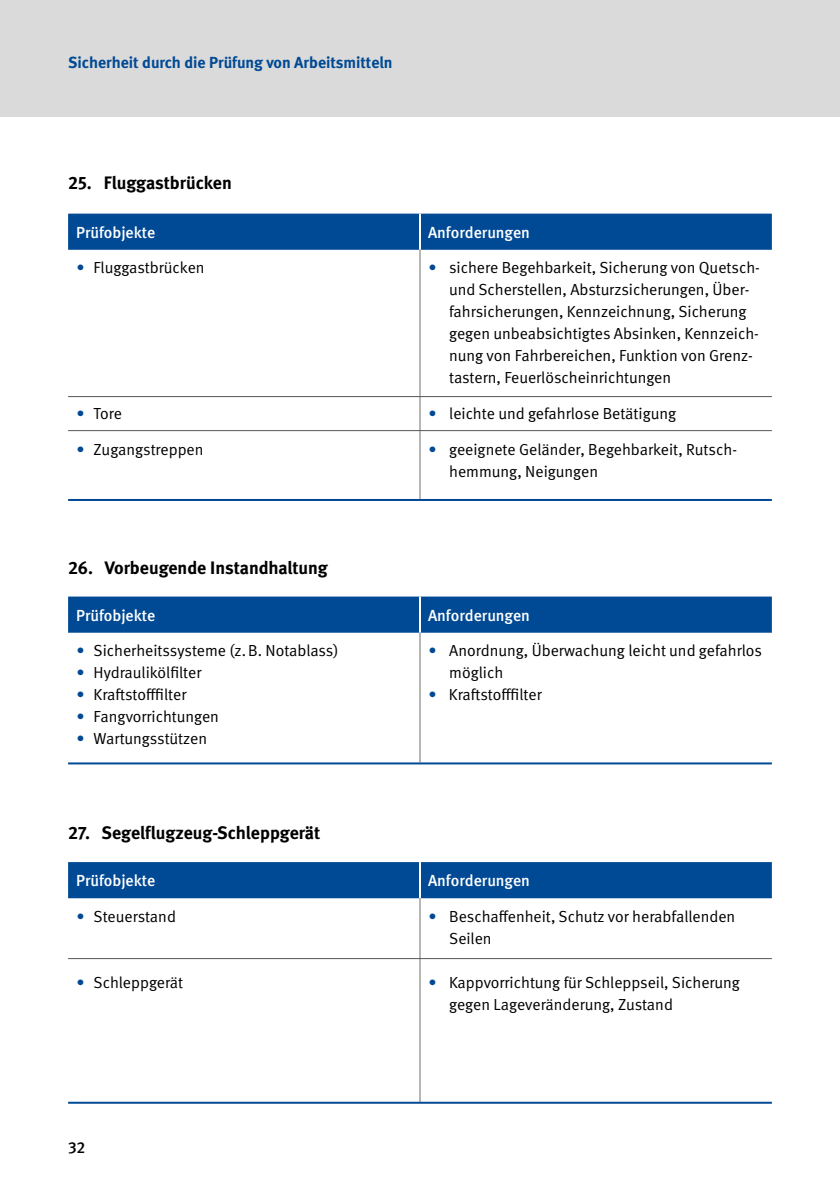
<style>
.page{position:relative;width:840px;height:1191px;background:#fff}
.page>*{position:absolute;margin:0;border:0;box-sizing:border-box;transform-origin:0 0}
.t1{font:700 18px "DGUV Meta";color:#000}
.t2{font:16px/22px "DGUV Meta";color:#000}
.t3{font:500 16px "DGUV Meta";color:#fff}
.t4{font:700 16px "DGUV Meta";color:#004994}
.t5{font:500 16px "DGUV Meta";color:#000}
.s1{color:#004994}
</style>
<div class="page">
<div style="left:0;top:0;width:839px;height:116px;background:#dadada"></div>
<hr style="left:839px;top:0;width:1px;height:116px;background:#004994">
<div style="left:68px;top:214px;width:703px;height:36px;background:#004994"></div>
<hr style="left:419px;top:214px;width:2px;height:36px;background:#fff">
<hr style="left:419px;top:250px;width:1px;height:146px;background:#707071">
<hr style="left:419px;top:396px;width:1px;height:35px;background:#707071">
<hr style="left:419px;top:431px;width:1px;height:68px;background:#707071">
<hr style="left:68px;top:396px;width:703px;height:1px;background:#575756">
<hr style="left:68px;top:430px;width:703px;height:1px;background:#575756">
<hr style="left:68px;top:499px;width:703px;height:2px;background:#004994">
<div style="left:68px;top:596px;width:703px;height:36px;background:#004994"></div>
<hr style="left:419px;top:596px;width:2px;height:36px;background:#fff">
<hr style="left:419px;top:632px;width:1px;height:130px;background:#707071">
<hr style="left:68px;top:762px;width:703px;height:2px;background:#004994">
<div style="left:68px;top:862px;width:703px;height:36px;background:#004994"></div>
<hr style="left:419px;top:862px;width:2px;height:36px;background:#fff">
<hr style="left:419px;top:898px;width:1px;height:66px;background:#707071">
<hr style="left:419px;top:964px;width:1px;height:138px;background:#707071">
<hr style="left:68px;top:1101px;width:703px;height:2px;background:#004994">
<hr style="left:68px;top:958px;width:703px;height:1px;background:#575756">
<p class="t4" style="left:68px;top:53px;width:326px">Sicherheit durch die Prüfung von Arbeitsmitteln</p>
<p class="t1" style="left:68px;top:172px;width:165px">25. Fluggastbrücken</p>
<p class="t3" style="left:76px;top:223px;width:81px">Prüfobjekte</p>
<p class="t3" style="left:428px;top:223px;width:103px">Anforderungen</p>
<p class="t2" style="left:77px;top:257px;width:129px"><span class="s1">•</span> Fluggastbrücken</p>
<p class="t2" style="left:449px;top:257px;width:312px;text-indent:-21px"><span class="s1">•</span> sichere Begehbarkeit, Sicherung von Quetsch&shy;und Scherstellen, Absturzsicherungen, Über&shy;fahrsicherungen, Kennzeichnung, Sicherung gegen unbeabsichtigtes Absinken, Kennzeich&shy;nung von Fahrbereichen, Funktion von Grenz&shy;tastern, Feuerlöscheinrichtungen</p>
<p class="t2" style="left:77px;top:403px;width:47px"><span class="s1">•</span> Tore</p>
<p class="t2" style="left:428px;top:403px;width:249px"><span class="s1">•</span> leichte und gefahrlose Betätigung</p>
<p class="t2" style="left:76px;top:439px;width:128px"><span class="s1">•</span> Zugangstreppen</p>
<p class="t2" style="left:449px;top:439px;width:289px;text-indent:-21px"><span class="s1">•</span> geeignete Geländer, Begehbarkeit, Rutsch&shy;hemmung, Neigungen</p>
<p class="t1" style="left:68px;top:557px;width:261px">26. Vorbeugende Instandhaltung</p>
<p class="t3" style="left:76px;top:606px;width:81px">Prüfobjekte</p>
<p class="t3" style="left:428px;top:606px;width:103px">Anforderungen</p>
<p class="t2" style="left:77px;top:640px;width:263px"><span class="s1">•</span> Sicherheitssysteme (z.B. Notablass)</p>
<p class="t2" style="left:77px;top:662px;width:126px"><span class="s1">•</span> Hydraulikölfilter</p>
<p class="t2" style="left:77px;top:684px;width:111px"><span class="s1">•</span> Kraftstofffilter</p>
<p class="t2" style="left:77px;top:706px;width:144px"><span class="s1">•</span> Fangvorrichtungen</p>
<p class="t2" style="left:77px;top:728px;width:132px"><span class="s1">•</span> Wartungsstützen</p>
<p class="t2" style="left:449px;top:640px;width:314px;text-indent:-21px"><span class="s1">•</span> Anordnung, Überwachung leicht und gefahrlos möglich</p>
<p class="t2" style="left:428px;top:684px;width:115px"><span class="s1">•</span> Kraftstofffilter</p>
<p class="t1" style="left:68px;top:822px;width:253px">27. Segelflugzeug-Schleppgerät</p>
<p class="t3" style="left:76px;top:871px;width:81px">Prüfobjekte</p>
<p class="t3" style="left:428px;top:871px;width:103px">Anforderungen</p>
<p class="t2" style="left:77px;top:905px;width:101px"><span class="s1">•</span> Steuerstand</p>
<p class="t2" style="left:449px;top:905px;width:287px;text-indent:-21px"><span class="s1">•</span> Beschaffenheit, Schutz vor herabfallenden<br>Seilen</p>
<p class="t2" style="left:77px;top:971px;width:108px"><span class="s1">•</span> Schleppgerät</p>
<p class="t2" style="left:449px;top:971px;width:292px;text-indent:-21px"><span class="s1">•</span> Kappvorrichtung für Schleppseil, Sicherung gegen Lageveränderung, Zustand</p>
<p class="t5" style="left:68px;top:1137px;width:19px">32</p>
</div>
